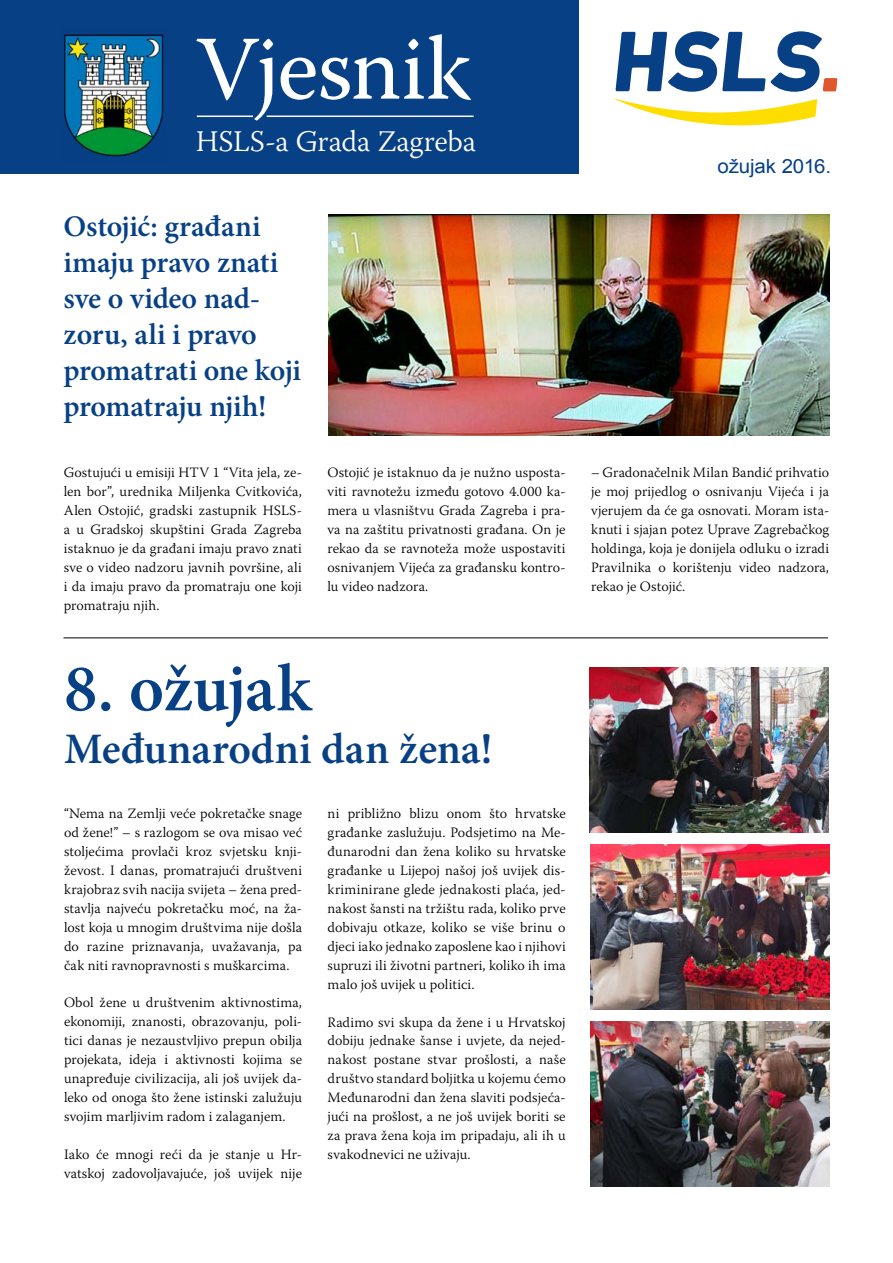
<style>
.page{position:relative;width:893px;height:1263px;background:#fff}
.page>*{position:absolute;margin:0;border:0;box-sizing:border-box;transform-origin:0 0}
.t1{font:90.75px "Warnock Pro";letter-spacing:-.02em;color:#fff}
.t2{font:600 67.5px "Minion Pro";letter-spacing:-.01em;color:#074085}
.t3{font:600 43.5px "Minion Pro";color:#074085}
.t4{font:600 30px/36px "Minion Pro";letter-spacing:-.01em;color:#074085}
.t5{font:300 29.85px "Warnock Pro";letter-spacing:-.005em;color:#fff}
.t6{font:19.5px "Arial";letter-spacing:-.01em;color:#074085;scale:1.05 1}
.t7{font:300 14.25px/18.9px "Warnock Pro";letter-spacing:.005em;color:#000;text-align:justify}
</style>
<div class="page">
<div style="left:0;top:0;width:578px;height:173px;background:#074085"></div>
<img style="left:64px;top:34px;width:100px;height:123px">
<hr style="left:197px;top:116px;width:56px;height:1px;background:#fff">
<hr style="left:267px;top:116px;width:207px;height:1px;background:#fff">
<svg style="left:613px;top:98px;width:204px;height:28px"></svg>
<svg style="left:615px;top:31px;width:222px;height:61px"></svg>
<img style="left:328px;top:214px;width:501px;height:221px">
<hr style="left:64px;top:638px;width:764px;height:1px;background:#000">
<img style="left:590px;top:668px;width:239px;height:165px">
<img style="left:590px;top:844px;width:239px;height:166px">
<img style="left:590px;top:1021px;width:239px;height:165px">
<h1 class="t1" style="left:196px;top:14px;width:277px">Vjesnik</h1>
<h3 class="t5" style="left:196px;top:123px;width:282px">HSLS-a Grada Zagreba</h3>
<h3 class="t4" style="left:64px;top:208px;width:239px">Ostojić: građani imaju pravo znati sve o video nad&shy;zoru, ali i pravo promatrati one koji promatraju njih!</h3>
<h3 class="t6" style="left:718px;top:154px;width:110px">ožujak 2016.</h3>
<p class="t7" style="left:64px;top:462px;width:240px">Gostujući u emisiji HTV 1 “Vita jela, ze&shy;len bor”, urednika Miljenka Cvitkovića, Alen Ostojić, gradski zastupnik HSLS&shy;a u Gradskoj skupštini Grada Zagreba istaknuo je da građani imaju pravo znati sve o video nadzoru javnih površine, ali i da imaju pravo da promatraju one koji promatraju njih.</p>
<p class="t7" style="left:327px;top:462px;width:240px">Ostojić je istaknuo da je nužno usposta&shy;viti ravnotežu između gotovo 4.000 ka&shy;mera u vlasništvu Grada Zagreba i pra&shy;va na zaštitu privatnosti građana. On je rekao da se ravnoteža može uspostaviti osnivanjem Vijeća za građansku kontro&shy;lu video nadzora.</p>
<p class="t7" style="left:591px;top:463px;width:240px">– Gradonačelnik Milan Bandić prihvatio je moj prijedlog o osnivanju Vijeća i ja vjerujem da će ga osnovati. Moram ista&shy;knuti i sjajan potez Uprave Zagrebačkog holdinga, koja je donijela odluku o izradi Pravilnika o korištenju video nadzora, rekao je Ostojić.</p>
<h2 class="t2" style="left:64px;top:642px;width:249px">8. ožujak</h2>
<h3 class="t3" style="left:64px;top:718px;width:430px">Međunarodni dan žena!</h3>
<p class="t7" style="left:64px;top:803px;width:240px">“Nema na Zemlji veće pokretačke snage od žene!” – s razlogom se ova misao već stoljećima provlači kroz svjetsku knji&shy;ževost. I danas, promatrajući društveni krajobraz svih nacija svijeta – žena pred&shy;stavlja najveću pokretačku moć, na ža&shy;lost koja u mnogim društvima nije došla do razine priznavanja, uvažavanja, pa čak niti ravnopravnosti s muškarcima.</p>
<p class="t7" style="left:64px;top:993px;width:240px">Obol žene u društvenim aktivnostima, ekonomiji, znanosti, obrazovanju, poli&shy;tici danas je nezaustvljivo prepun obilja projekata, ideja i aktivnosti kojima se unapređuje civilizacija, ali još uvijek da&shy;leko od onoga što žene istinski zalužuju svojim marljivim radom i zalaganjem.</p>
<p class="t7" style="left:64px;top:1145px;width:240px">Iako će mnogi reći da je stanje u Hr&shy;vatskoj zadovoljavajuće, još uvijek nije</p>
<p class="t7" style="left:328px;top:804px;width:240px">ni približno blizu onom što hrvatske građanke zaslužuju. Podsjetimo na Me&shy;đunarodni dan žena koliko su hrvatske građanke u Lijepoj našoj još uvijek dis&shy;kriminirane glede jednakosti plaća, jed&shy;nakost šansti na tržištu rada, koliko prve dobivaju otkaze, koliko se više brinu o djeci iako jednako zaposlene kao i njihovi supruzi ili životni partneri, koliko ih ima malo još uvijek u politici.</p>
<p class="t7" style="left:328px;top:1012px;width:240px">Radimo svi skupa da žene i u Hrvatskoj dobiju jednake šanse i uvjete, da nejed&shy;nakost postane stvar prošlosti, a naše društvo standard boljitka u kojemu ćemo Međunarodni dan žena slaviti podsjeća&shy;jući na prošlost, a ne još uvijek boriti se za prava žena koja im pripadaju, ali ih u svakodnevici ne uživaju.</p>
</div>
